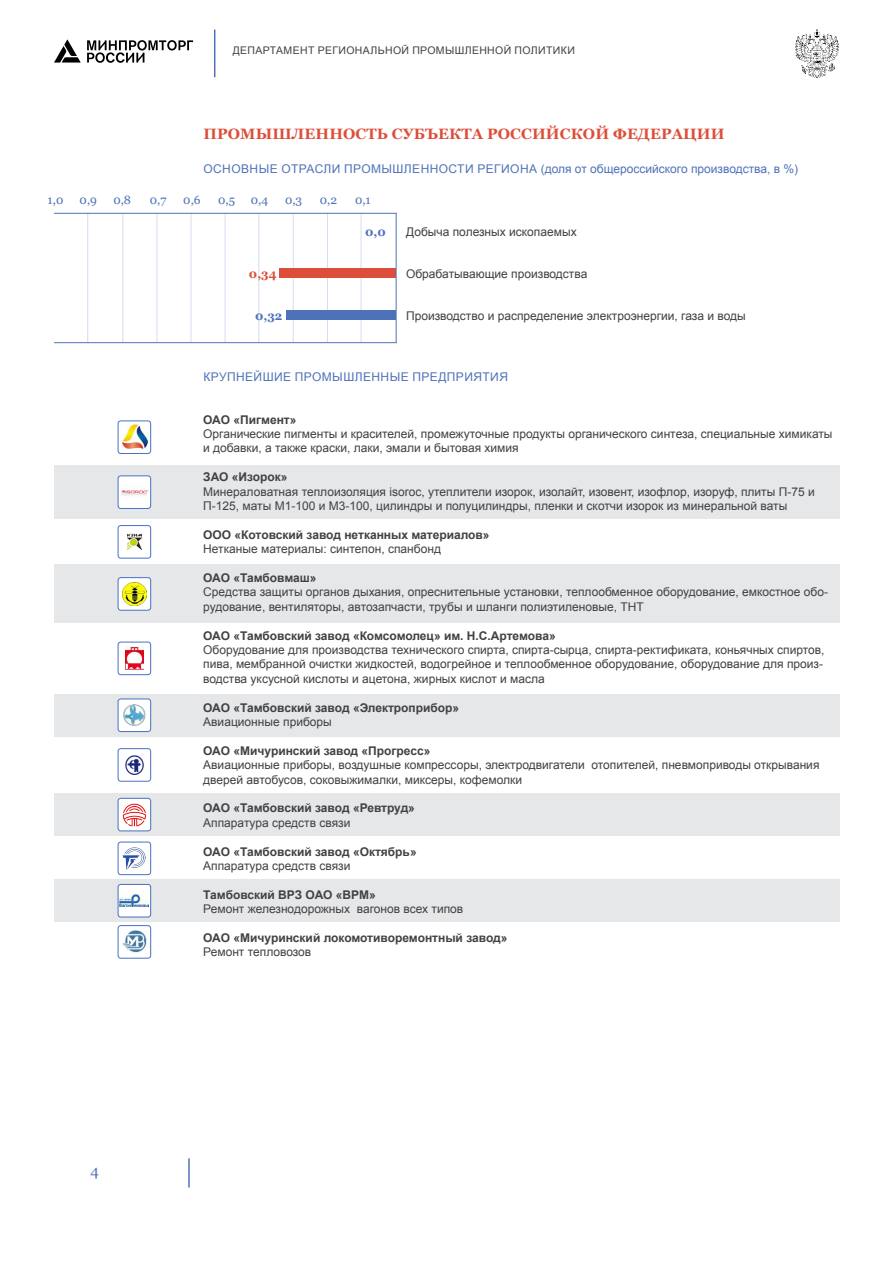
<style>
.page{position:relative;width:893px;height:1263px;background:#fff}
.page>*{position:absolute;margin:0;border:0;box-sizing:border-box;transform-origin:0 0}
.t1{font:455.7px "Chartwell Bars Vertical";color:#4e72b8;scale:.28 1}
.t2{font:700 15px "Georgia";letter-spacing:.01em;color:#dc4e3a}
.t3{font:15px "Georgia";color:#4e72b8}
.t4{font:12px/14.4px "Arial";color:#414042}
.t5{font:700 12px "Arial";letter-spacing:-.015em;color:#414042}
.t6{font:12px "Arial";letter-spacing:.035em;color:#4e72b8}
.t7{font:12px "Georgia";color:#4e72b8}
.t8{font:700 12px "Georgia";color:#4e72b8}
.t9{font:700 12px "Georgia";color:#dc4e3a}
.t10{font:10.5px "Arial";letter-spacing:.035em;color:#414042}
.s1{color:#dc4e3a}
</style>
<div class="page">
<hr style="left:188px;top:1158px;width:2px;height:29px;background:#4e72b8">
<div style="left:54px;top:465px;width:785px;height:54px;background:#e6e7e8"></div>
<div style="left:54px;top:694px;width:785px;height:43px;background:#e6e7e8"></div>
<div style="left:54px;top:879px;width:785px;height:43px;background:#e6e7e8"></div>
<div style="left:54px;top:565px;width:785px;height:58px;background:#e6e7e8"></div>
<div style="left:54px;top:793px;width:785px;height:43px;background:#e6e7e8"></div>
<div style="left:118px;top:476px;width:33px;height:32px;background:#fff;border-radius:3px"></div>
<div style="left:118px;top:476px;width:33px;height:33px;border:1px solid #4871c3;border-radius:3px"></div>
<div style="left:118px;top:699px;width:33px;height:32px;background:#fff;border-radius:3px"></div>
<div style="left:118px;top:699px;width:33px;height:33px;border:1px solid #4871c3;border-radius:3px"></div>
<div style="left:118px;top:884px;width:33px;height:33px;background:#fff;border-radius:3px"></div>
<div style="left:118px;top:884px;width:33px;height:33px;border:1px solid #4871c3;border-radius:3px"></div>
<div style="left:118px;top:421px;width:33px;height:33px;border:1px solid #4871c3;border-radius:3px"></div>
<div style="left:118px;top:642px;width:33px;height:33px;border:1px solid #4871c3;border-radius:3px"></div>
<div style="left:118px;top:842px;width:33px;height:33px;border:1px solid #4871c3;border-radius:3px"></div>
<div style="left:118px;top:578px;width:33px;height:32px;background:#fff;border-radius:3px"></div>
<div style="left:118px;top:577px;width:33px;height:33px;border:1px solid #4871c3;border-radius:3px"></div>
<div style="left:118px;top:798px;width:33px;height:33px;background:#fff;border-radius:3px"></div>
<div style="left:118px;top:798px;width:33px;height:33px;border:1px solid #4871c3;border-radius:3px"></div>
<div style="left:118px;top:525px;width:33px;height:33px;border:1px solid #4871c3;border-radius:3px"></div>
<div style="left:118px;top:748px;width:33px;height:33px;border:1px solid #4871c3;border-radius:3px"></div>
<div style="left:118px;top:925px;width:33px;height:33px;border:1px solid #4871c3;border-radius:3px"></div>
<hr style="left:54px;top:342px;width:342px;height:1px;background:#4e72b8">
<hr style="left:361px;top:213px;width:1px;height:130px;background:#4e72b8">
<hr style="left:327px;top:213px;width:1px;height:130px;background:#4e72b8">
<hr style="left:293px;top:213px;width:1px;height:130px;background:#4e72b8">
<hr style="left:259px;top:213px;width:1px;height:130px;background:#4e72b8">
<hr style="left:225px;top:213px;width:1px;height:130px;background:#4e72b8">
<hr style="left:191px;top:213px;width:1px;height:130px;background:#4e72b8">
<hr style="left:87px;top:213px;width:1px;height:130px;background:#4e72b8">
<hr style="left:157px;top:213px;width:1px;height:130px;background:#4e72b8">
<hr style="left:123px;top:213px;width:1px;height:130px;background:#4e72b8">
<hr style="left:54px;top:213px;width:342px;height:1px;background:#4e72b8">
<hr style="left:396px;top:213px;width:1px;height:130px;background:#4e72b8">
<img style="left:121px;top:424px;width:27px;height:26px">
<img style="left:121px;top:485px;width:27px;height:11px">
<img style="left:127px;top:533px;width:16px;height:18px">
<img style="left:122px;top:582px;width:24px;height:24px">
<img style="left:126px;top:647px;width:17px;height:23px">
<img style="left:123px;top:704px;width:22px;height:22px">
<img style="left:125px;top:756px;width:19px;height:18px">
<img style="left:122px;top:803px;width:25px;height:24px">
<img style="left:123px;top:847px;width:23px;height:23px">
<img style="left:120px;top:894px;width:29px;height:13px">
<img style="left:122px;top:931px;width:25px;height:22px">
<hr style="left:214px;top:30px;width:1px;height:47px;background:#4e72b8">
<svg style="left:54px;top:39px;width:27px;height:24px"></svg>
<svg style="left:87px;top:40px;width:106px;height:23px"></svg>
<img style="left:795px;top:30px;width:44px;height:47px">
<p class="t10" style="left:233px;top:43px;width:344px">департамент региональной промышленной политики</p>
<p class="t2" style="left:203px;top:124px;width:523px">Промышленность субъекта Российской Федерации</p>
<p class="t6" style="left:203px;top:161px;width:596px">Основные отрасли пром ышленности региона (доля от общероссийского производства, в %)</p>
<p class="t7" style="left:48px;top:192px;width:17px">1,0</p>
<p class="t7" style="left:80px;top:192px;width:19px">0,9</p>
<p class="t7" style="left:113px;top:192px;width:19px">0,8</p>
<p class="t7" style="left:150px;top:192px;width:18px">0,7</p>
<p class="t7" style="left:183px;top:192px;width:19px">0,6</p>
<p class="t7" style="left:218px;top:192px;width:18px">0,5</p>
<p class="t7" style="left:251px;top:192px;width:19px">0,4</p>
<p class="t7" style="left:285px;top:192px;width:19px">0,3</p>
<p class="t7" style="left:320px;top:192px;width:19px">0,2</p>
<p class="t7" style="left:355px;top:192px;width:17px">0,1</p>
<p class="t8" style="left:365px;top:224px;width:22px">0,0</p>
<h1 class="t1" style="left:-41px;top:326px;width:233px;rotate:-90deg">2+<span class="s1">34</span></h1>
<p class="t9" style="left:249px;top:266px;width:29px">0,34</p>
<p class="t8" style="left:255px;top:308px;width:29px">0,32</p>
<p class="t4" style="left:406px;top:224px;width:172px">Добыча полезных ископаемых</p>
<p class="t4" style="left:406px;top:266px;width:183px">Обрабатывающие производства</p>
<p class="t4" style="left:406px;top:308px;width:341px">П роизводство и распределение электроэнергии, газа и воды</p>
<p class="t6" style="left:203px;top:369px;width:306px">Крупнейшие промышленные предприятия</p>
<p class="t3" style="left:91px;top:1162px;width:10px">4</p>
<p class="t5" style="left:203px;top:411px;width:10px">ОАО</p>
<p class="t5" style="left:233px;top:411px;width:65px">«Пигмент»</p>
<p class="t4" style="left:203px;top:426px;width:631px">Органические пигменты и красителей, промежуточные продукты органического синтеза, специальные химикаты и добавки, а также краски, лаки, эмали и бытовая химия</p>
<p class="t5" style="left:203px;top:468px;width:86px">ЗАО «Изорок»</p>
<p class="t4" style="left:203px;top:484px;width:613px">Минераловатная теплоизоляция isoroc, утеплители изорок, изолайт, изовент, изофлор, изоруф, плиты П-75 и<br>П-125, маты М1-100 и М3-100, цилиндры и полуцилиндры, пленки и скотчи изорок из минеральной ваты</p>
<p class="t5" style="left:203px;top:526px;width:11px">ООО</p>
<p class="t5" style="left:235px;top:526px;width:256px">«Котовский завод нетканных материалов»</p>
<p class="t4" style="left:203px;top:542px;width:239px">Нетканые материалы: синтепон, спанбонд</p>
<p class="t5" style="left:203px;top:569px;width:10px">ОАО</p>
<p class="t5" style="left:233px;top:569px;width:85px">«Тамбовмаш»</p>
<p class="t4" style="left:203px;top:585px;width:626px">Средства защиты органов дыхания, опреснительные установки, теплообменное оборудование, емкостное обо&shy;рудование, вентиляторы, автозапчасти, трубы и шланги полиэтиленовые, ТНТ</p>
<p class="t5" style="left:203px;top:627px;width:10px">ОАО</p>
<p class="t5" style="left:233px;top:627px;width:324px">«Тамбовский завод «Комсомолец» им. Н.С.Артемова»</p>
<p class="t4" style="left:203px;top:642px;width:623px">Оборудование для производства технического спирта, спирта-сырца, спирта-ректификата, коньячных спиртов, пива, мембранной очистки жидкостей, водогрейное и теплообменное оборудование, оборудование для произ&shy;водства уксусной кислоты и ацетона, жирных кислот и масла</p>
<p class="t5" style="left:203px;top:699px;width:10px">ОАО</p>
<p class="t5" style="left:233px;top:699px;width:227px">«Тамбовский завод «Электроприбор»</p>
<p class="t4" style="left:203px;top:714px;width:130px">Авиационные приборы</p>
<p class="t5" style="left:203px;top:742px;width:10px">ОАО</p>
<p class="t5" style="left:233px;top:742px;width:198px">«Мичуринский завод «Прогресс»</p>
<p class="t4" style="left:203px;top:758px;width:618px">Авиационные приборы, воздушные компрессоры, электродвигатели отопителей, пневмоприводы открывания дверей автобусов, соковыжималки, миксеры, кофемолки</p>
<p class="t5" style="left:203px;top:800px;width:10px">ОАО</p>
<p class="t5" style="left:233px;top:800px;width:183px">«Тамбовский завод «Ревтруд»</p>
<p class="t4" style="left:203px;top:815px;width:149px">Аппаратура средств связи</p>
<p class="t5" style="left:203px;top:843px;width:10px">ОАО</p>
<p class="t5" style="left:233px;top:843px;width:185px">«Тамбовский завод «Октябрь»</p>
<p class="t4" style="left:203px;top:858px;width:149px">Аппаратура средств связи</p>
<p class="t5" style="left:203px;top:886px;width:113px">Тамбовский ВРЗ ОАО</p>
<p class="t5" style="left:336px;top:886px;width:41px">«ВРМ»</p>
<p class="t4" style="left:203px;top:902px;width:262px">Ремонт железнодорожных вагонов всех типов</p>
<p class="t5" style="left:203px;top:929px;width:10px">ОАО</p>
<p class="t5" style="left:233px;top:929px;width:276px">«Мичуринский локомотиворемонтный завод»</p>
<p class="t4" style="left:203px;top:945px;width:110px">Ремонт тепловозов</p>
</div>
